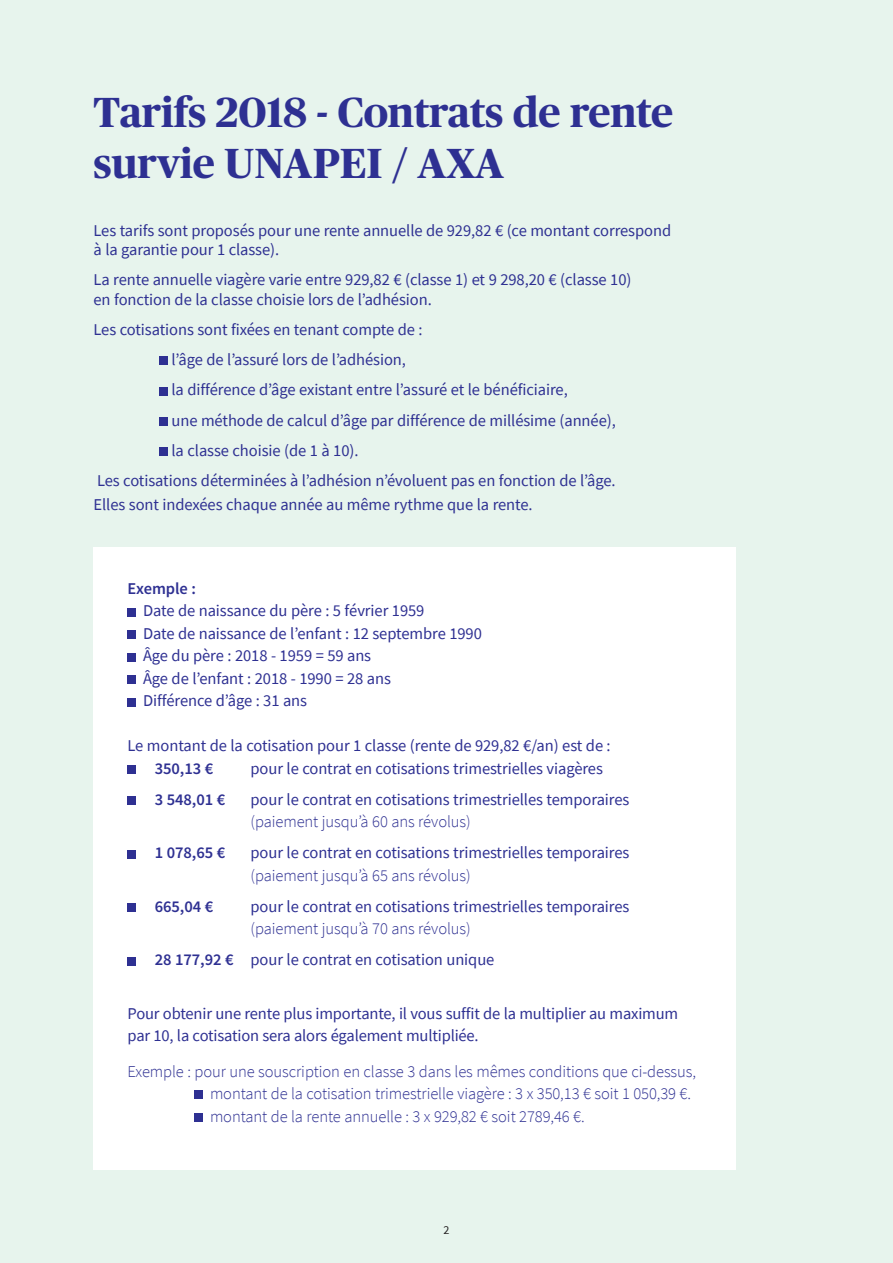
<style>
.page{position:relative;width:893px;height:1263px;background:#e7f4ed}
.page>*{position:absolute;margin:0;border:0;box-sizing:border-box;transform-origin:0 0}
.t1{font:700 42px/51px "Publico";letter-spacing:-.005em;color:#2e3092}
.Normal_e{font:16.5px/22.5px "Source Sans Pro";letter-spacing:-.005em;color:#2e3092}
.Normal_e-2{font:300 16.5px/22.5px "Source Sans Pro";letter-spacing:-.005em;color:#2e3092}
.Normal_e-3{font:600 16.5px "Source Sans Pro";letter-spacing:-.005em;color:#2e3092}
.Pagination{font:12px "Source Sans Pro";color:#231f20}
.s1{font-weight:400;color:#fff}
.s2{font-weight:300}
.s3{color:#fff}
.s4{font-weight:600}
</style>
<div class="page">
<div style="left:160px;top:357px;width:8px;height:8px;background:#2e3092"></div>
<div style="left:160px;top:387px;width:8px;height:8px;background:#2e3092"></div>
<div style="left:160px;top:417px;width:8px;height:8px;background:#2e3092"></div>
<div style="left:160px;top:447px;width:8px;height:9px;background:#2e3092"></div>
<div style="left:94px;top:547px;width:642px;height:622px;background:#fff"></div>
<div style="left:128px;top:608px;width:8px;height:8px;background:#2e3092"></div>
<div style="left:128px;top:630px;width:8px;height:9px;background:#2e3092"></div>
<div style="left:128px;top:653px;width:8px;height:8px;background:#2e3092"></div>
<div style="left:128px;top:675px;width:8px;height:9px;background:#2e3092"></div>
<div style="left:128px;top:698px;width:8px;height:8px;background:#2e3092"></div>
<div style="left:128px;top:765px;width:8px;height:9px;background:#2e3092"></div>
<div style="left:128px;top:796px;width:8px;height:9px;background:#2e3092"></div>
<div style="left:128px;top:850px;width:8px;height:8px;background:#2e3092"></div>
<div style="left:128px;top:903px;width:8px;height:9px;background:#2e3092"></div>
<div style="left:128px;top:957px;width:8px;height:8px;background:#2e3092"></div>
<div style="left:194px;top:1091px;width:9px;height:8px;background:#2e3092"></div>
<div style="left:194px;top:1113px;width:9px;height:9px;background:#2e3092"></div>
<p class="t1" style="left:94px;top:85px;width:581px">Tarifs 2018 - Contrats de rente survie UNAPEI / AXA</p>
<p class="Normal_e" style="left:94px;top:220px;width:579px;line-height:19.5px">Les tarifs sont proposés pour une rente annuelle de 929,82 € (ce montant correspond à la garantie pour 1 classe).</p>
<p class="Normal_e" style="left:94px;top:270px;width:539px;line-height:19.5px">La rente annuelle viagère varie entre 929,82 € (classe 1) et 9 298,20 € (classe 10) en fonction de la classe choisie lors de l’adhésion.</p>
<p class="Normal_e" style="left:94px;top:318px;width:331px">Les cotisations sont fixées en tenant compte de :</p>
<p class="Normal_e" style="left:172px;top:348px;width:236px">l’âge de l’assuré lors de l’adhésion,</p>
<p class="Normal_e" style="left:172px;top:379px;width:398px">la différence d’âge existant entre l’assuré et le bénéficiaire,</p>
<p class="Normal_e" style="left:172px;top:409px;width:446px">une méthode de calcul d’âge par différence de millésime (année),</p>
<p class="Normal_e" style="left:172px;top:439px;width:188px">la classe choisie (de 1 à 10).</p>
<p class="Normal_e" style="left:94px;top:468px;width:523px;line-height:24px">Les cotisations déterminées à l’adhésion n’évoluent pas en fonction de l’âge.<br>Elles sont indexées chaque année au même rythme que la rente.</p>
<p class="Normal_e-3" style="left:128px;top:578px;width:70px">Exemple :</p>
<p class="Normal_e" style="left:143px;top:599px;width:283px">Date de naissance du père : 5 février 1959</p>
<p class="Normal_e" style="left:143px;top:622px;width:340px">Date de naissance de l’enfant : 12 septembre 1990</p>
<p class="Normal_e" style="left:143px;top:644px;width:230px">Âge du père : 2018 - 1959 = 59 ans</p>
<p class="Normal_e" style="left:143px;top:667px;width:249px">Âge de l’enfant : 2018 - 1990 = 28 ans</p>
<p class="Normal_e" style="left:143px;top:689px;width:166px">Différence d’âge : 31 ans</p>
<p class="Normal_e" style="left:128px;top:734px;width:485px">Le montant de la cotisation pour 1 classe (rente de 929,82 €/an) est de :</p>
<p class="Normal_e-3" style="left:143px;top:758px;width:72px"><span class="s1">3</span> 350,13 €</p>
<p class="Normal_e" style="left:251px;top:757px;width:354px">pour le contrat en cotisations trimestrielles viagères</p>
<p class="Normal_e-3" style="left:143px;top:789px;width:84px"><span class="s1">3</span> 3 548,01 €</p>
<p class="Normal_e" style="left:251px;top:788px;width:380px">pour le contrat en cotisations trimestrielles temporaires <span class="s2">(paiement jusqu’à 60 ans révolus)</span></p>
<p class="Normal_e-3" style="left:143px;top:842px;width:84px"><span class="s1">3</span> 1 078,65 €</p>
<p class="Normal_e" style="left:251px;top:841px;width:380px">pour le contrat en cotisations trimestrielles temporaires <span class="s2">(paiement jusqu’à 65 ans révolus)</span></p>
<p class="Normal_e-3" style="left:143px;top:896px;width:72px"><span class="s1">3</span> 665,04 €</p>
<p class="Normal_e" style="left:251px;top:895px;width:380px">pour le contrat en cotisations trimestrielles temporaires <span class="s2">(paiement jusqu’à 70 ans révolus)</span></p>
<p class="Normal_e" style="left:143px;top:948px;width:353px"><span class="s3">3</span> <span class="s4">28 177,92 €</span> pour le contrat en cotisation unique</p>
<p class="Normal_e" style="left:128px;top:1002px;width:552px">Pour obtenir une rente plus importante, il vous suffit de la multiplier au maximum par 10, la cotisation sera alors également multipliée.</p>
<p class="Normal_e-2" style="left:210px;top:1060px;width:488px;text-indent:-82px">Exemple : pour une souscription en classe 3 dans les mêmes conditions que ci-dessus, montant de la cotisation trimestrielle viagère : 3 x 350,13 € soit 1 050,39 €. montant de la rente annuelle : 3 x 929,82 € soit 2789,46 €.</p>
<p class="Pagination" style="left:443px;top:1222px;width:7px">2</p>
</div>
